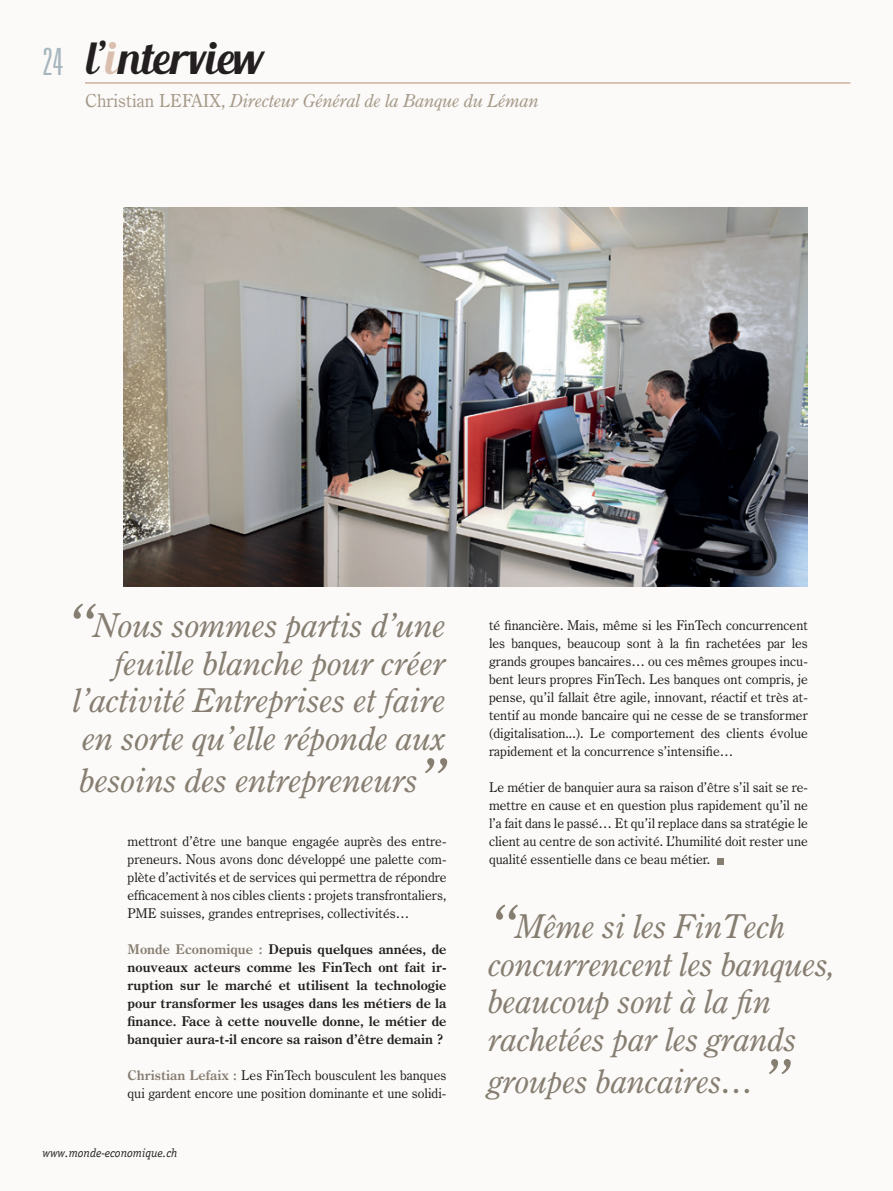
<style>
.page{position:relative;width:893px;height:1191px;background:#fbfaf8}
.page>*{position:absolute;margin:0;border:0;box-sizing:border-box;transform-origin:0 0}
.t1{font:45px "Blenda Script";color:#231f20}
.t2{font:italic 33px/37.5px "Century Oldstyle BT";color:#877e72;text-align:right}
.t3{font:italic 18px "Century Oldstyle BT";color:#a69a8a}
.t4{font:13.5px/18px "Century Oldstyle BT";color:#231f20;text-align:justify}
.t5{font:700 13.5px/18px "Century Oldstyle BT";color:#231f20;text-align:justify}
.t6{font:italic 12px "Officina Serif";color:#231f20}
.s1{font-family:"Univers";font-weight:300;font-stretch:ultra-condensed;font-size:37.5px;color:#a7b6be}
.s2{color:#dbbfae}
.s3{font-style:normal}
.s4{font-size:60px}
.s5{color:#877e72}
.s6{font-weight:700;color:#877e72}
</style>
<div class="page">
<hr style="left:85px;top:83px;width:765px;height:1px;background:#ba8c71">
<svg style="left:717px;top:858px;width:6px;height:6px"></svg>
<img style="left:123px;top:207px;width:685px;height:380px">
<h1 class="t1" style="left:43px;top:29px;width:221px"><span class="s1">24</span> l’<span class="s2">i</span>nterview</h1>
<h3 class="t3" style="left:85px;top:89px;width:456px"><span class="s3">Christian LEFAIX,</span> Directeur Général de la Banque du Léman</h3>
<h2 class="t2" style="left:66px;top:606px;width:382px"><span class="s4">“</span>Nous sommes partis d’une feuille blanche pour créer l’activité Entreprises et faire en sorte qu’elle réponde aux</h2>
<h2 class="t2" style="left:81px;top:761px;width:367px">besoins des entrepreneurs<span class="s4">”</span></h2>
<p class="t4" style="left:128px;top:832px;width:320px">mettront d’être une banque engagée auprès des entre&shy;preneurs. Nous avons donc développé une palette com&shy;plète d’activités et de services qui permettra de répondre efficacement à nos cibles clients : projets transfrontaliers, PME suisses, grandes entreprises, collectivités…</p>
<p class="t5" style="left:128px;top:940px;width:320px"><span class="s5">Monde Economique :</span> Depuis quelques années, de nouveaux acteurs comme les FinTech ont fait ir&shy;ruption sur le marché et utilisent la technologie pour transformer les usages dans les métiers de la finance. Face à cette nouvelle donne, le métier de banquier aura-t-il encore sa raison d’être demain ?</p>
<p class="t4" style="left:128px;top:1066px;width:320px"><span class="s6">Christian Lefaix :</span> Les FinTech bousculent les banques qui gardent encore une position dominante et une solidi-</p>
<p class="t6" style="left:43px;top:1146px;width:136px">www.monde-economique.ch</p>
<p class="t4" style="left:489px;top:616px;width:320px">té financière. Mais, même si les FinTech concurrencent les banques, beaucoup sont à la fin rachetées par les grands groupes bancaires… ou ces mêmes groupes incu&shy;bent leurs propres FinTech. Les banques ont compris, je pense, qu’il fallait être agile, innovant, réactif et très at&shy;tentif au monde bancaire qui ne cesse de se transformer (digitalisation...). Le comportement des clients évolue rapidement et la concurrence s’intensifie…</p>
<p class="t4" style="left:489px;top:778px;width:320px">Le métier de banquier aura sa raison d’être s’il sait se re&shy;mettre en cause et en question plus rapidement qu’il ne l’a fait dans le passé… Et qu’il replace dans sa stratégie le client au centre de son activité. L’humilité doit rester une qualité essentielle dans ce beau métier.</p>
<h2 class="t2" style="left:489px;top:907px;width:349px;text-align:left"><span class="s4">“</span>Même si les FinTech concurrencent les banques, beaucoup sont à la fin rachetées par les grands</h2>
<h2 class="t2" style="left:489px;top:1061px;width:303px">groupes bancaires… <span class="s4">”</span></h2>
</div>
